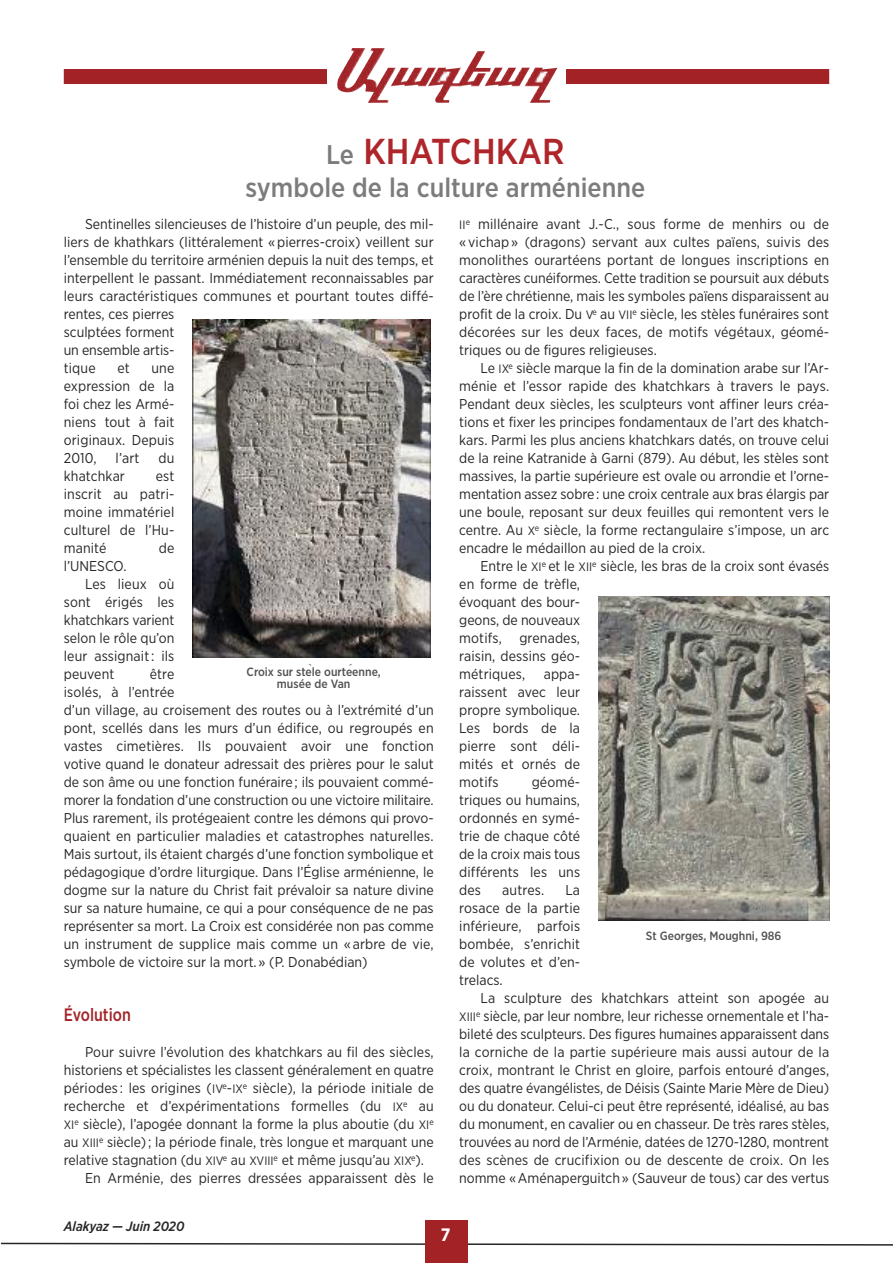
<style>
.page{position:relative;width:893px;height:1263px;background:#fff}
.page>*{position:absolute;margin:0;border:0;box-sizing:border-box;transform-origin:0 0}
.t1{font:500 36px "Gotham Narrow";color:#ae252a}
.t2{font:500 27px "Gotham Narrow";color:#7d7c7d}
.t3{font:500 18px "Gotham Narrow";color:#a22226;scale:.9 1}
.t4{font:700 18px "Gotham Narrow";color:#fff}
.t5{font:14.25px/18px "Gotham Narrow";color:#272526;text-align:justify}
.t6{font:italic 500 13.5px "Gotham Narrow";color:#272526}
.t7{font:500 12px/12px "Gotham Narrow";color:#525152;text-align:center}
.s1{font-size:27px;color:#7d7c7d}
.s2{font-family:"Noteworthy";font-weight:300}
.s3{font-size:12.15px}
</style>
<div class="page">
<svg style="left:1px;top:1242px;width:892px;height:4px"></svg>
<div style="left:425px;top:1220px;width:43px;height:43px;background:#a22226"></div>
<div style="left:64px;top:69px;width:765px;height:15px;background:#a22226"></div>
<div style="left:327px;top:41px;width:239px;height:68px;background:#fff"></div>
<img style="left:337px;top:48px;width:221px;height:55px">
<img style="left:598px;top:597px;width:231px;height:323px">
<img style="left:192px;top:319px;width:238px;height:338px">
<h1 class="t1" style="left:326px;top:139px;width:240px"><span class="s1">Le</span> KHATCHKAR</h1>
<h2 class="t2" style="left:245px;top:178px;width:401px">symbole de la culture arménienne</h2>
<p class="t5" style="left:64px;top:216px;width:371px;text-align:left;text-indent:21px">Sentinelles silencieuses de l’histoire d’un peuple, des mil&shy;liers de khathkars (littéralement «pierres-croix) veillent sur l’ensemble du territoire arménien depuis la nuit des temps, et interpellent le passant. immédiatement reconnaissables par leurs caractéristiques communes et pourtant toutes diffé&shy;rentes, ces pierres<br>sculptées forment<br>un ensemble artis-<br>tique</p>
<p class="t5" style="left:117px;top:360px;width:14px">et</p>
<p class="t5" style="left:64px;top:360px;width:112px;text-indent:88px">une expression de la foi chez les armé&shy;niens tout à fait originaux. depuis 2010,</p>
<p class="t5" style="left:116px;top:450px;width:25px">l’art</p>
<p class="t5" style="left:158px;top:450px;width:17px">du</p>
<p class="t5" style="left:64px;top:468px;width:63px">khatchkar</p>
<p class="t5" style="left:64px;top:468px;width:112px;text-indent:92px">est inscrit au patri&shy;moine immatériel culturel de l’Hu&shy;manité</p>
<p class="t5" style="left:159px;top:540px;width:17px">de</p>
<p class="t5" style="left:64px;top:558px;width:64px">l’uneSCo.</p>
<p class="t5" style="left:85px;top:576px;width:91px">Les lieux où</p>
<p class="t5" style="left:64px;top:594px;width:112px">sont érigés les</p>
<p class="t5" style="left:64px;top:612px;width:112px">khatchkars varient</p>
<p class="t5" style="left:64px;top:630px;width:112px">selon le rôle qu’on</p>
<p class="t5" style="left:64px;top:648px;width:112px">leur assignait: ils</p>
<p class="t5" style="left:64px;top:666px;width:52px">peuvent</p>
<p class="t7" style="left:247px;top:667px;width:136px">Croix sur ste<span class="s2">̀</span>le ourte<span class="s2">́</span>enne, musée de Van</p>
<p class="t5" style="left:64px;top:666px;width:371px;text-align:left;text-indent:86px">être<br>isolés, à l’entrée<br>d’un village, au croisement des routes ou à l’extrémité d’un pont, scellés dans les murs d’un édifice, ou regroupés en vastes cimetières. ils pouvaient avoir une fonction votive quand le donateur adressait des prières pour le salut de son âme ou une fonction funéraire; ils pouvaient commé&shy;morer la fondation d’une construction ou une victoire militaire.<br>Plus rarement, ils protégeaient contre les démons qui provo&shy;quaient en particulier maladies et catastrophes naturelles.<br>Mais surtout, ils étaient chargés d’une fonction symbolique et pédagogique d’ordre liturgique. dans l’Église arménienne, le dogme sur la nature du Christ fait prévaloir sa nature divine sur sa nature humaine, ce qui a pour conséquence de ne pas représenter sa mort. La Croix est considérée non pas comme un instrument de supplice mais comme un « arbre de vie, symbole de victoire sur la mort. » (P. donabédian)</p>
<p class="t3" style="left:64px;top:1009px;width:76px">Évolution</p>
<p class="t5" style="left:85px;top:1044px;width:350px">Pour suivre l’évolution des khatchkars au fil des siècles,</p>
<p class="t5" style="left:64px;top:1062px;width:371px">historiens et spécialistes les classent généralement en quatre</p>
<p class="t5" style="left:64px;top:1080px;width:371px">périodes : les origines (<span class="s3">iV</span><sup>e</sup>-<span class="s3">ix</span><sup>e</sup> siècle), la période initiale de</p>
<p class="t5" style="left:64px;top:1098px;width:371px">recherche et d’expérimentations formelles (du <span class="s3">ix</span><sup>e</sup> au</p>
<p class="t5" style="left:64px;top:1116px;width:371px"><span class="s3">xi</span><sup>e</sup> siècle), l’apogée donnant la forme la plus aboutie (du <span class="s3">xi</span><sup>e</sup></p>
<p class="t5" style="left:64px;top:1134px;width:371px">au <span class="s3">xiii</span><sup>e</sup> siècle); la période finale, très longue et marquant une</p>
<p class="t5" style="left:64px;top:1152px;width:362px">relative stagnation (du <span class="s3">xiV</span><sup>e</sup> au <span class="s3">xViii</span><sup>e</sup> et même jusqu’au <span class="s3">xix</span><sup>e</sup>).</p>
<p class="t5" style="left:85px;top:1170px;width:350px">en arménie, des pierres dressées apparaissent dès le</p>
<p class="t5" style="left:459px;top:216px;width:371px"><span class="s3">ii</span><sup>e</sup> millénaire avant j.-C., sous forme de menhirs ou de « vichap» (dragons) servant aux cultes païens, suivis des monolithes ourartéens portant de longues inscriptions en caractères cunéiformes. Cette tradition se poursuit aux débuts de l’ère chrétienne, mais les symboles païens disparaissent au profit de la croix. du <span class="s3">V</span><sup>e</sup> au <span class="s3">Vii</span><sup>e</sup> siècle, les stèles funéraires sont décorées sur les deux faces, de motifs végétaux, géomé&shy;triques ou de figures religieuses.</p>
<p class="t5" style="left:459px;top:360px;width:371px;text-indent:21px">Le <span class="s3">ix</span><sup>e</sup> siècle marque la fin de la domination arabe sur l’ar&shy;ménie et l’essor rapide des khatchkars à travers le pays.<br>Pendant deux siècles, les sculpteurs vont affiner leurs créa&shy;tions et fixer les principes fondamentaux de l’art des khatch&shy;kars. Parmi les plus anciens khatchkars datés, on trouve celui de la reine Katranide à garni (879). au début, les stèles sont massives, la partie supérieure est ovale ou arrondie et l’orne&shy;mentation assez sobre: une croix centrale aux bras élargis par une boule, reposant sur deux feuilles qui remontent vers le centre. au <span class="s3">x</span><sup>e</sup> siècle, la forme rectangulaire s’impose, un arc encadre le médaillon au pied de la croix.</p>
<p class="t5" style="left:459px;top:558px;width:371px;text-align:left;text-indent:21px">entre le <span class="s3">xi</span><sup>e</sup> et le <span class="s3">xii</span><sup>e</sup> siècle, les bras de la croix sont évasés en forme de trèfle,<br>évoquant des bour-<br>geons, de nouveaux<br>motifs, grenades,<br>raisin, dessins géo-<br>métriques,</p>
<p class="t5" style="left:459px;top:666px;width:122px;text-indent:84px">appa&shy;raissent avec leur propre symbolique.<br>Les bords de la pierre sont déli&shy;mités et ornés de motifs</p>
<p class="t5" style="left:459px;top:774px;width:122px;text-indent:72px">géomé&shy;triques ou humains, ordonnés en symé&shy;trie de chaque côté de la croix mais tous différents les uns des</p>
<p class="t5" style="left:459px;top:882px;width:122px;text-indent:106px">La rosace de la partie inférieure, parfois bombée, s’enrichit de volutes et d’en&shy;trelacs.</p>
<p class="t5" style="left:459px;top:990px;width:371px;text-indent:21px">La sculpture des khatchkars atteint son apogée au <span class="s3">xiii</span><sup>e</sup> siècle, par leur nombre, leur richesse ornementale et l’ha&shy;bileté des sculpteurs. des figures humaines apparaissent dans la corniche de la partie supérieure mais aussi autour de la croix, montrant le Christ en gloire, parfois entouré d’anges, des quatre évangélistes, de déisis (Sainte Marie Mère de dieu) ou du donateur. Celui-ci peut être représenté, idéalisé, au bas du monument, en cavalier ou en chasseur. de très rares stèles, trouvées au nord de l’arménie, datées de 1270-1280, montrent des scènes de crucifixion ou de descente de croix. on les nomme «aménaperguitch» (Sauveur de tous) car des vertus</p>
<p class="t5" style="left:502px;top:882px;width:43px">autres.</p>
<p class="t7" style="left:646px;top:931px;width:137px">St Georges, Moughni, 986</p>
<p class="t6" style="left:64px;top:1222px;width:122px">Alakyaz — Juin 2020</p>
<p class="t4" style="left:441px;top:1228px;width:11px">7</p>
</div>
